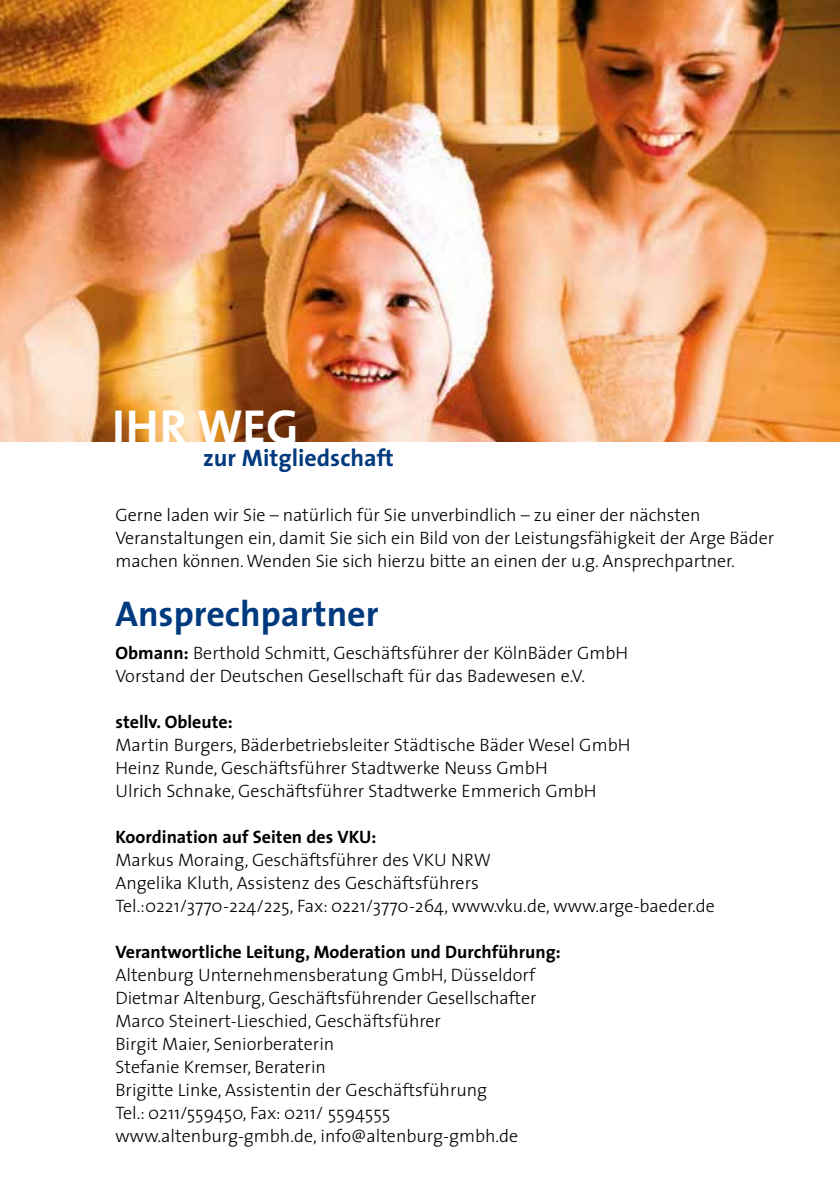
<style>
.page{position:relative;width:840px;height:1191px;background:#fff}
.page>*{position:absolute;margin:0;border:0;box-sizing:border-box;transform-origin:0 0}
.t1{font:700 48px "The Sans";color:#fff}
.t2{font:700 36px "The Sans";color:#003a7e}
.t3{font:700 24px "The Sans";color:#003a7e}
.t4{font:300 18px/23px "The Sans";color:#000}
.t5{font:700 18px "The Sans";color:#000}
.s1{font-weight:700}
</style>
<div class="page">
<img style="left:0;top:0;width:839px;height:442px">
<h1 class="t1" style="left:112px;top:386px;width:188px">Ih r Weg</h1>
<h3 class="t3" style="left:203px;top:438px;width:192px">zur Mitgliedschaft</h3>
<p class="t4" style="left:115px;top:503px;width:659px">Gerne laden wir Sie – natürlich für Sie unverbindlich – zu einer der nächsten<br>Veranstaltungen ein, damit Sie sich ein Bild von der Leistungsfähigkeit der Arge Bäder machen können. Wenden Sie sich hierzu bitte an einen der u.g. Ansprechpartner.</p>
<h2 class="t2" style="left:115px;top:584px;width:264px">Ansprechpartner</h2>
<p class="t4" style="left:115px;top:641px;width:514px"><span class="s1">Obmann:</span> Berthold Schmitt, Geschäftsführer der KölnBäder GmbH<br>Vorstand der Deutschen Gesellschaft für das Badewesen e.V.</p>
<p class="t5" style="left:115px;top:707px;width:119px">stellv. Obleute:</p>
<p class="t4" style="left:115px;top:733px;width:516px">Martin Burgers, Bäderbetriebsleiter Städtische Bäder Wesel GmbH<br>Heinz Runde, Geschäftsführer Stadtwerke Neuss GmbH<br>Ulrich Schnake, Geschäftsführer Stadtwerke Emmerich GmbH</p>
<p class="t5" style="left:115px;top:822px;width:262px">Koordination auf Seiten des VKU:</p>
<p class="t4" style="left:115px;top:848px;width:600px">Markus Moraing, Geschäftsführer des VKU NRW<br>Angelika Kluth, Assistenz des Geschäftsführers<br>Tel.:0221/3770-224/225, Fax: 0221/3770-264, www.vku.de, www.arge-baeder.de</p>
<p class="t5" style="left:115px;top:937px;width:446px">Verantwortliche Leitung, Moderation und Durchführung:</p>
<p class="t4" style="left:115px;top:963px;width:422px">Altenburg Unternehmensberatung GmbH, Düsseldorf Dietmar Altenburg, Geschäftsführender Gesellschafter Marco Steinert-Lieschied, Geschäftsführer<br>Birgit Maier, Seniorberaterin<br>Stefanie Kremser, Beraterin<br>Brigitte Linke, Assistentin der Geschäftsführung<br>Tel.: 0211/559450, Fax: 0211/ 5594555 www.altenburg-gmbh.de, info@altenburg-gmbh.de</p>
</div>
